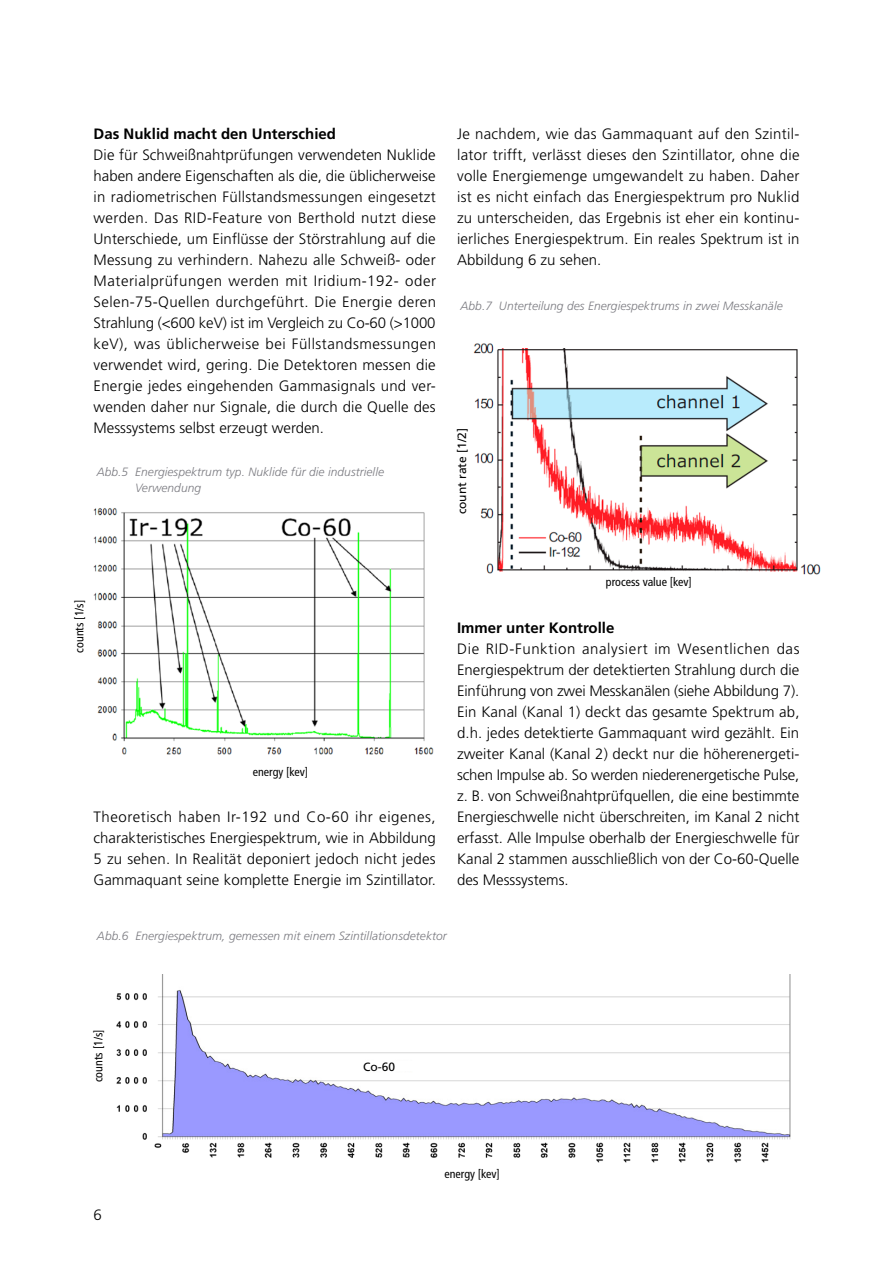
<style>
.page{position:relative;width:893px;height:1263px;background:#fff}
.page>*{position:absolute;margin:0;border:0;box-sizing:border-box;transform-origin:0 0}
.t1{font:300 15px/21px "Frutiger LT Std";color:#000;text-align:justify}
.t2{font:700 15px "Frutiger LT Std";color:#000}
.t3{font:italic 300 12px/15.8px "Frutiger LT Std";letter-spacing:.005em;color:#7b7b81}
.t4{font:condensed 12px "Frutiger LT Std";color:#000}
.t5{font:12px "Frutiger LT Std";color:#000}
</style>
<div class="page">
<img style="left:93px;top:508px;width:341px;height:247px">
<img style="left:473px;top:343px;width:325px;height:231px">
<img style="left:800px;top:564px;width:21px;height:11px">
<img style="left:116px;top:975px;width:675px;height:188px">
<div style="left:363px;top:1062px;width:56px;height:9px;background:#fff"></div>
<p class="t2" style="left:94px;top:125px;width:244px">Das Nuklid macht den Unterschied</p>
<p class="t1" style="left:94px;top:144px;width:344px">Die für Schweißnahtprüfungen verwendeten Nuklide haben andere Eigenschaften als die, die üblicherweise in radiometrischen Füllstandsmessungen eingesetzt werden. Das RID-Feature von Berthold nutzt diese Unterschiede, um Einflüsse der Störstrahlung auf die Messung zu verhindern. Nahezu alle Schweiß- oder Materialprüfungen werden mit Iridium-192- oder Selen-75-Quellen durchgeführt. Die Energie deren Strahlung (&lt;600 keV) ist im Vergleich zu Co-60 (&gt;1000 keV), was üblicherweise bei Füllstandsmessungen verwendet wird, gering. Die Detektoren messen die Energie jedes eingehenden Gammasignals und ver&shy;wenden daher nur Signale, die durch die Quelle des Messsystems selbst erzeugt werden.</p>
<p class="t3" style="left:135px;top:464px;width:250px;text-indent:-38px">Abb.5 Energiespektrum typ. Nuklide für die industrielle<br>Verwendung</p>
<p class="t1" style="left:457px;top:123px;width:344px">Je nachdem, wie das Gammaquant auf den Szintil&shy;lator trifft, verlässt dieses den Szintillator, ohne die volle Energiemenge umgewandelt zu haben. Daher ist es nicht einfach das Energiespektrum pro Nuklid zu unterscheiden, das Ergebnis ist eher ein kontinu&shy;ierliches Energiespektrum. Ein reales Spektrum ist in Abbildung 6 zu sehen.</p>
<p class="t3" style="left:460px;top:298px;width:324px">Abb.7 Unterteilung des Energiespektrums in zwei Messkanäle</p>
<p class="t5" style="left:455px;top:514px;width:88px;rotate:-90deg">count rate [1/2]</p>
<p class="t4" style="left:72px;top:653px;width:54px;rotate:-90deg">counts [1/s]</p>
<p class="t4" style="left:253px;top:765px;width:57px">energy [kev]</p>
<p class="t1" style="left:94px;top:806px;width:344px">Theoretisch haben Ir-192 und Co-60 ihr eigenes, charakteristisches Energiespektrum, wie in Abbildung 5 zu sehen. In Realität deponiert jedoch nicht jedes Gammaquant seine komplette Energie im Szintillator.</p>
<p class="t4" style="left:606px;top:575px;width:87px">process value [kev]</p>
<p class="t2" style="left:457px;top:619px;width:159px">Immer unter Kontrolle</p>
<p class="t1" style="left:457px;top:638px;width:344px">Die RID-Funktion analysiert im Wesentlichen das Energiespektrum der detektierten Strahlung durch die Einführung von zwei Messkanälen (siehe Abbildung 7).<br>Ein Kanal (Kanal 1) deckt das gesamte Spektrum ab, d.h. jedes detektierte Gammaquant wird gezählt. Ein zweiter Kanal (Kanal 2) deckt nur die höherenergeti&shy;schen Impulse ab. So werden niederenergetische Pulse, z. B. von Schweißnahtprüfquellen, die eine bestimmte Energieschwelle nicht überschreiten, im Kanal 2 nicht erfasst. Alle Impulse oberhalb der Energieschwelle für Kanal 2 stammen ausschließlich von der Co-60-Quelle des Messsystems.</p>
<p class="t3" style="left:97px;top:928px;width:351px">Abb.6 Energiespektrum, gemessen mit einem Szintillationsdetektor</p>
<p class="t4" style="left:91px;top:1082px;width:54px;rotate:-90deg">counts [1/s]</p>
<p class="t1" style="left:94px;top:1205px;width:10px">6</p>
<p class="t5" style="left:363px;top:1059px;width:34px">Co-60</p>
<p class="t4" style="left:444px;top:1167px;width:57px">energy [kev]</p>
</div>
